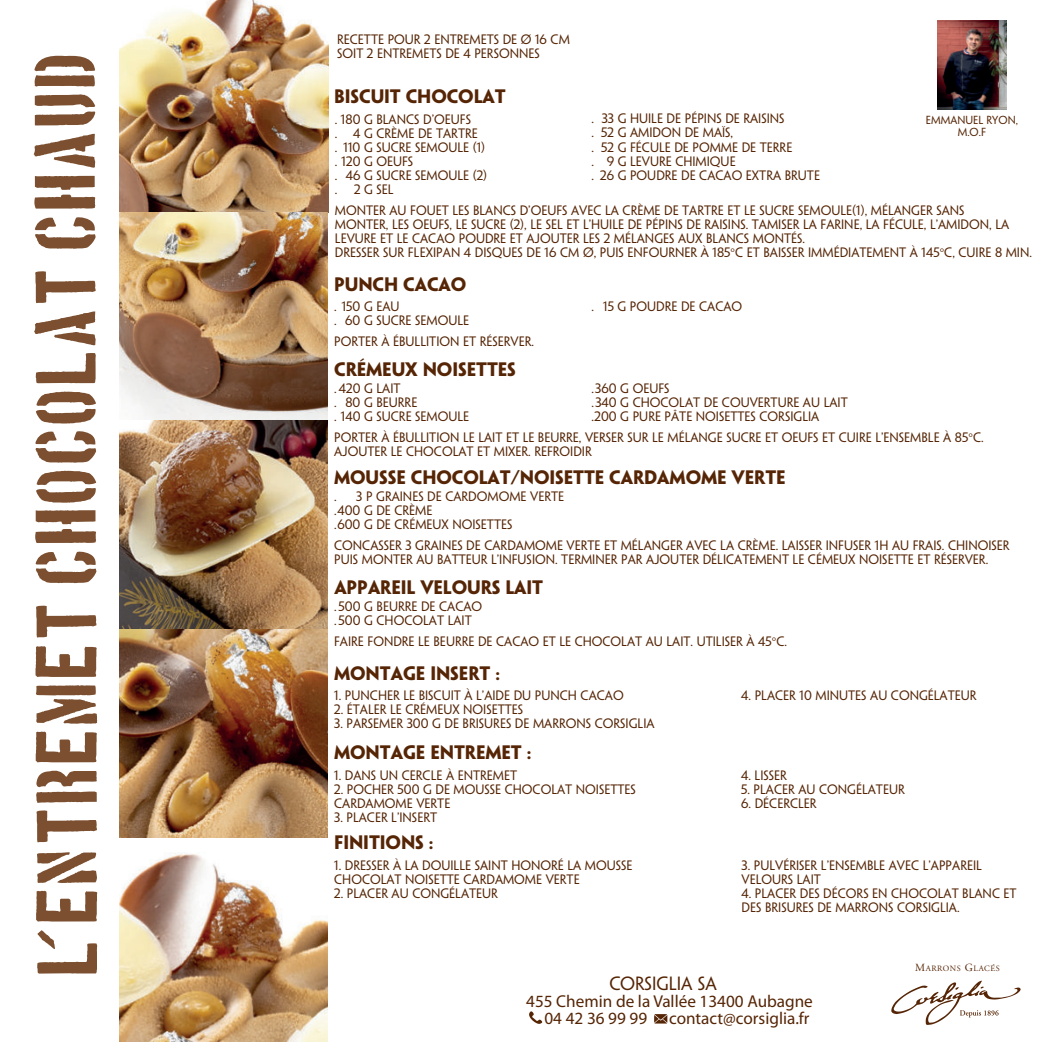
<style>
.page{position:relative;width:1042px;height:1042px;background:#fff}
.page>*{position:absolute;margin:0;border:0;box-sizing:border-box;transform-origin:0 0}
.t1{font:67.73px "Boston Traffic";color:#7b4f2f}
.t2{font:700 17.5px "Penumbra Sans Std";letter-spacing:-.005em;color:#552505}
.t3{font:17.15px/17.2px "Myriad Pro";color:#552505}
.t4{font:17.15px "Penumbra Sans Std";color:#552505}
.t5{font:12.25px/14px "Penumbra Sans Std";color:#552505}
.t6{font:10.5px/12.2px "Penumbra Sans Std";letter-spacing:.005em;color:#552505;text-align:center}
.t7{font:8.22px "Adobe Garamond";letter-spacing:.065em;color:#552505}
.s1{font-size:10.85px}
</style>
<div class="page">
<img style="left:119px;top:0;width:209px;height:1042px">
<svg style="left:891px;top:980px;width:130px;height:45px"></svg>
<svg style="left:529px;top:1011px;width:13px;height:13px"></svg>
<svg style="left:654px;top:1014px;width:13px;height:9px"></svg>
<img style="left:937px;top:21px;width:70px;height:89px">
<svg style="left:37px;top:930px;width:18px;height:19px"></svg>
<h1 class="t1" style="left:35px;top:974px;width:926px;rotate:-90deg">!"#$%&amp;#'#%"()*(*+,%"(),-.</h1>
<p class="t5" style="left:337px;top:32px;width:234px">RECETTE POUR 2 ENTREMETS DE Ø 16 CM<br>SOIT 2 ENTREMETS DE 4 PERSONNES</p>
<h2 class="t2" style="left:334px;top:87px;width:173px">BISCUIT CHOCOLAT</h2>
<p class="t5" style="left:335px;top:111px;width:138px">. 180 G BLANCS D’OEUFS .</p>
<p class="t5" style="left:592px;top:111px;width:230px">. 33 G HUILE DE PÉPINS DE RAISINS<br>. 52 G AMIDON DE MAÏS,<br>. 52 G FÉCULE DE POMME DE TERRE<br>. 9 G LEVURE CHIMIQUE<br>. 26 G POUDRE DE CACAO EXTRA BRUTE</p>
<p class="t6" style="left:926px;top:113px;width:94px">EMMANUEL RYON,<br>M.O.F</p>
<p class="t5" style="left:335px;top:125px;width:154px;text-indent:18px">4 G CRÈME DE TARTRE<br>. 110 G SUCRE SEMOULE (1) . 120 G OEUFS<br>. 46 G SUCRE SEMOULE (2) .</p>
<p class="t5" style="left:335px;top:178px;width:631px;line-height:21px;text-indent:19px">2 G SEL<br>MONTER AU FOUET LES BLANCS D’OEUFS AVEC LA CRÈME DE TARTRE ET LE SUCRE SEMOULE(1), MÉLANGER SANS</p>
<p class="t5" style="left:335px;top:216px;width:699px">MONTER, LES OEUFS, LE SUCRE (2), LE SEL ET L’HUILE DE PÉPINS DE RAISINS. TAMISER LA FARINE, LA FÉCULE, L’AMIDON, LA<br>LEVURE ET LE CACAO POUDRE ET AJOUTER LES 2 MÉLANGES AUX BLANCS MONTÉS.<br>DRESSER SUR FLEXIPAN 4 DISQUES DE 16 CM Ø, PUIS ENFOURNER À 185°C ET BAISSER IMMÉDIATEMENT À 145°C, CUIRE 8 MIN.</p>
<h2 class="t2" style="left:334px;top:275px;width:134px">PUNCH CACAO</h2>
<p class="t5" style="left:334px;top:299px;width:137px">. 150 G EAU<br>. 60 G SUCRE SEMOULE</p>
<p class="t5" style="left:334px;top:334px;width:201px">PORTER À ÉBULLITION ET RÉSERVER.</p>
<p class="t5" style="left:592px;top:299px;width:152px">. 15 G POUDRE DE CACAO</p>
<h2 class="t2" style="left:334px;top:360px;width:183px">CRÉMEUX NOISETTES</h2>
<p class="t5" style="left:334px;top:380px;width:137px">. 420 G LAIT<br>. 80 G BEURRE<br>. 140 G SUCRE SEMOULE</p>
<p class="t5" style="left:334px;top:429px;width:651px">PORTER À ÉBULLITION LE LAIT ET LE BEURRE, VERSER SUR LE MÉLANGE SUCRE ET OEUFS ET CUIRE L’ENSEMBLE À 85°C.<br>AJOUTER LE CHOCOLAT ET MIXER. REFROIDIR</p>
<p class="t5" style="left:592px;top:380px;width:258px">. 360 G OEUFS<br>. 340 G CHOCOLAT DE COUVERTURE AU LAIT . 200 G PURE PÂTE NOISETTES CORSIGLIA</p>
<h2 class="t2" style="left:334px;top:468px;width:453px">MOUSSE CHOCOLAT/NOISETTE CARDAMOME VERTE</h2>
<p class="t5" style="left:334px;top:489px;width:4px">.</p>
<p class="t5" style="left:334px;top:489px;width:231px;text-indent:22px">3 P GRAINES DE CARDOMOME VERTE . 400 G DE CRÈME<br>. 600 G DE CRÉMEUX NOISETTES</p>
<p class="t5" style="left:334px;top:538px;width:677px">CONCASSER 3 GRAINES DE CARDAMOME VERTE ET MÉLANGER AVEC LA CRÈME. LAISSER INFUSER 1H AU FRAIS. CHINOISER<br>PUIS MONTER AU BATTEUR L’INFUSION. TERMINER PAR AJOUTER DÉLICATEMENT LE CÉMEUX NOISETTE ET RÉSERVER.</p>
<h2 class="t2" style="left:334px;top:577px;width:210px">APPAREIL VELOURS LAIT</h2>
<p class="t5" style="left:334px;top:599px;width:150px">. 500 G BEURRE DE CACAO . 500 G CHOCOLAT LAIT</p>
<p class="t5" style="left:334px;top:634px;width:454px">FAIRE FONDRE LE BEURRE DE CACAO ET LE CHOCOLAT AU LAIT. UTILISER À 45°C.</p>
<h2 class="t2" style="left:334px;top:663px;width:167px">MONTAGE INSERT :</h2>
<p class="t5" style="left:334px;top:688px;width:291px">1. PUNCHER LE BISCUIT À L’AIDE DU PUNCH CACAO</p>
<p class="t5" style="left:334px;top:702px;width:191px">2. ÉTALER LE CRÉMEUX NOISETTES</p>
<p class="t5" style="left:334px;top:716px;width:322px">3. PARSEMER 300 G DE BRISURES DE MARRONS CORSIGLIA</p>
<h2 class="t2" style="left:334px;top:743px;width:199px">MONTAGE ENTREMET :</h2>
<p class="t5" style="left:334px;top:767px;width:184px">1. DANS UN CERCLE À ENTREMET</p>
<p class="t5" style="left:334px;top:781px;width:303px">2. POCHER 500 G DE MOUSSE CHOCOLAT NOISETTES<br>CARDAMOME VERTE</p>
<p class="t5" style="left:334px;top:809px;width:104px">3. PLACER L’INSERT</p>
<h2 class="t2" style="left:334px;top:833px;width:101px">FINITIONS :</h2>
<p class="t5" style="left:334px;top:857px;width:300px">1. DRESSER À LA DOUILLE SAINT HONORÉ LA MOUSSE<br>CHOCOLAT NOISETTE CARDAMOME VERTE</p>
<p class="t5" style="left:334px;top:885px;width:165px">2. PLACER AU CONGÉLATEUR</p>
<h3 class="t4" style="left:609px;top:973px;width:109px">CORSIGLIA SA</h3>
<p class="t5" style="left:741px;top:688px;width:237px">4. PLACER 10 MINUTES AU CONGÉLATEUR</p>
<p class="t5" style="left:741px;top:768px;width:47px">4. LISSER</p>
<p class="t5" style="left:741px;top:782px;width:165px">5. PLACER AU CONGÉLATEUR</p>
<p class="t5" style="left:741px;top:796px;width:77px">6. DÉCERCLER</p>
<p class="t5" style="left:742px;top:858px;width:242px">3. PULVÉRISER L’ENSEMBLE AVEC L’APPAREIL<br>VELOURS LAIT</p>
<p class="t5" style="left:742px;top:886px;width:277px">4. PLACER DES DÉCORS EN CHOCOLAT BLANC ET<br>DES BRISURES DE MARRONS CORSIGLIA.</p>
<p class="t7" style="left:915px;top:963px;width:86px"><span class="s1">M</span>ARRONS <span class="s1">G</span>LACÉS</p>
<h3 class="t3" style="left:544px;top:993px;width:270px;text-indent:-18px">455 Chemin de la Vallée 13400 Aubagne<br>04 42 36 99 99</h3>
<h3 class="t3" style="left:669px;top:1010px;width:142px">contact@corsiglia.fr</h3>
</div>
